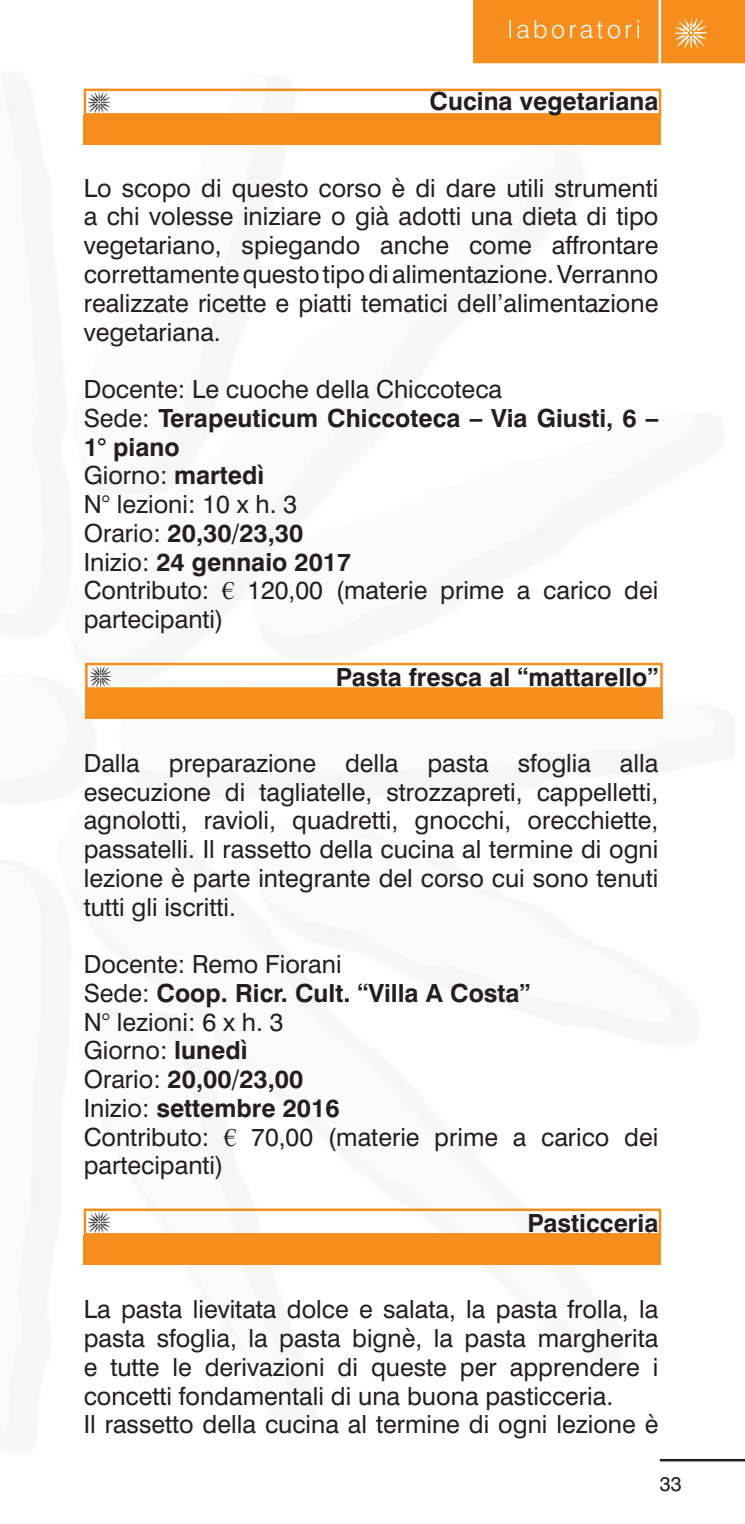
<style>
.page{position:relative;width:745px;height:1524px;background:#fff}
.page>*{position:absolute;margin:0;border:0;box-sizing:border-box;transform-origin:0 0}
.t1{font:25px/28.8px "Swiss 721 BT";color:#231f20}
.t2{font:700 25px "Swiss 721 BT";color:#231f20}
.t3{font:300 25px "Swiss 721 BT";letter-spacing:.14em;color:#fff}
.t4{font:20px "Swiss 721 BT";color:#231f20}
.s1{font-weight:700}
.s2{font-family:"Times New Roman"}
</style>
<div class="page">
<hr style="left:659px;top:1459px;width:85px;height:2px;background:#231f20">
<div style="left:473px;top:0;width:271px;height:63px;background:#f68e1e"></div>
<hr style="left:658px;top:0;width:2px;height:71px;background:#fff">
<img style="left:675px;top:18px;width:31px;height:29px">
<div style="left:84px;top:89px;width:576px;height:27px;border:2px solid #f68e1e"></div>
<div style="left:84px;top:115px;width:576px;height:30px;background:#f68e1e"></div>
<img style="left:88px;top:92px;width:21px;height:20px">
<div style="left:85px;top:663px;width:577px;height:27px;border:2px solid #f68e1e"></div>
<div style="left:85px;top:689px;width:577px;height:30px;background:#f68e1e"></div>
<img style="left:90px;top:666px;width:21px;height:20px">
<div style="left:84px;top:1208px;width:576px;height:27px;border:2px solid #f68e1e"></div>
<div style="left:84px;top:1235px;width:576px;height:30px;background:#f68e1e"></div>
<img style="left:88px;top:1212px;width:21px;height:20px">
<p class="t3" style="left:507px;top:14px;width:135px">laboratori</p>
<p class="t2" style="left:429px;top:86px;width:230px">Cucina vegetariana</p>
<p class="t1" style="left:84px;top:173px;width:576px;text-align:justify">Lo scopo di questo corso è di dare utili strumenti a chi volesse iniziare o già adotti una dieta di tipo vegetariano, spiegando anche come affrontare correttamente questo tipo di alimentazione. Verranno realizzate ricette e piatti tematici dell’alimentazione vegetariana.</p>
<p class="t1" style="left:84px;top:374px;width:576px">Docente: Le cuoche della Chiccoteca<br>Sede: <span class="s1">Terapeuticum Chiccoteca – Via Giusti, 6 –<br>1° piano<br></span>Giorno: <span class="s1">martedì<br></span>N° lezioni: 10 x h. 3<br>Orario: <span class="s1">20,30/23,30<br></span>Inizio: <span class="s1">24 gennaio 2017<br></span>Contributo: <span class="s2">€</span> 120,00 (materie prime a carico dei partecipanti)</p>
<p class="t2" style="left:336px;top:661px;width:324px">Pasta fresca al “mattarello”</p>
<p class="t1" style="left:84px;top:748px;width:576px;text-align:justify">Dalla preparazione della pasta sfoglia alla esecuzione di tagliatelle, strozzapreti, cappelletti, agnolotti, ravioli, quadretti, gnocchi, orecchiette, passatelli. Il rassetto della cucina al termine di ogni lezione è parte integrante del corso cui sono tenuti tutti gli iscritti.</p>
<p class="t1" style="left:84px;top:949px;width:575px">Docente: Remo Fiorani<br>Sede: <span class="s1">Coop. Ricr. Cult. “Villa A Costa”<br></span>N° lezioni: 6 x h. 3<br>Giorno: <span class="s1">lunedì<br></span>Orario: <span class="s1">20,00/23,00<br></span>Inizio: <span class="s1">settembre 2016<br></span>Contributo: <span class="s2">€</span> 70,00 (materie prime a carico dei partecipanti)</p>
<p class="t2" style="left:527px;top:1208px;width:132px">Pasticceria</p>
<p class="t1" style="left:84px;top:1294px;width:576px">La pasta lievitata dolce e salata, la pasta frolla, la pasta sfoglia, la pasta bignè, la pasta margherita e tutte le derivazioni di queste per apprendere i concetti fondamentali di una buona pasticceria.<br>Il rassetto della cucina al termine di ogni lezione è</p>
<p class="t4" style="left:659px;top:1472px;width:23px">33</p>
</div>
